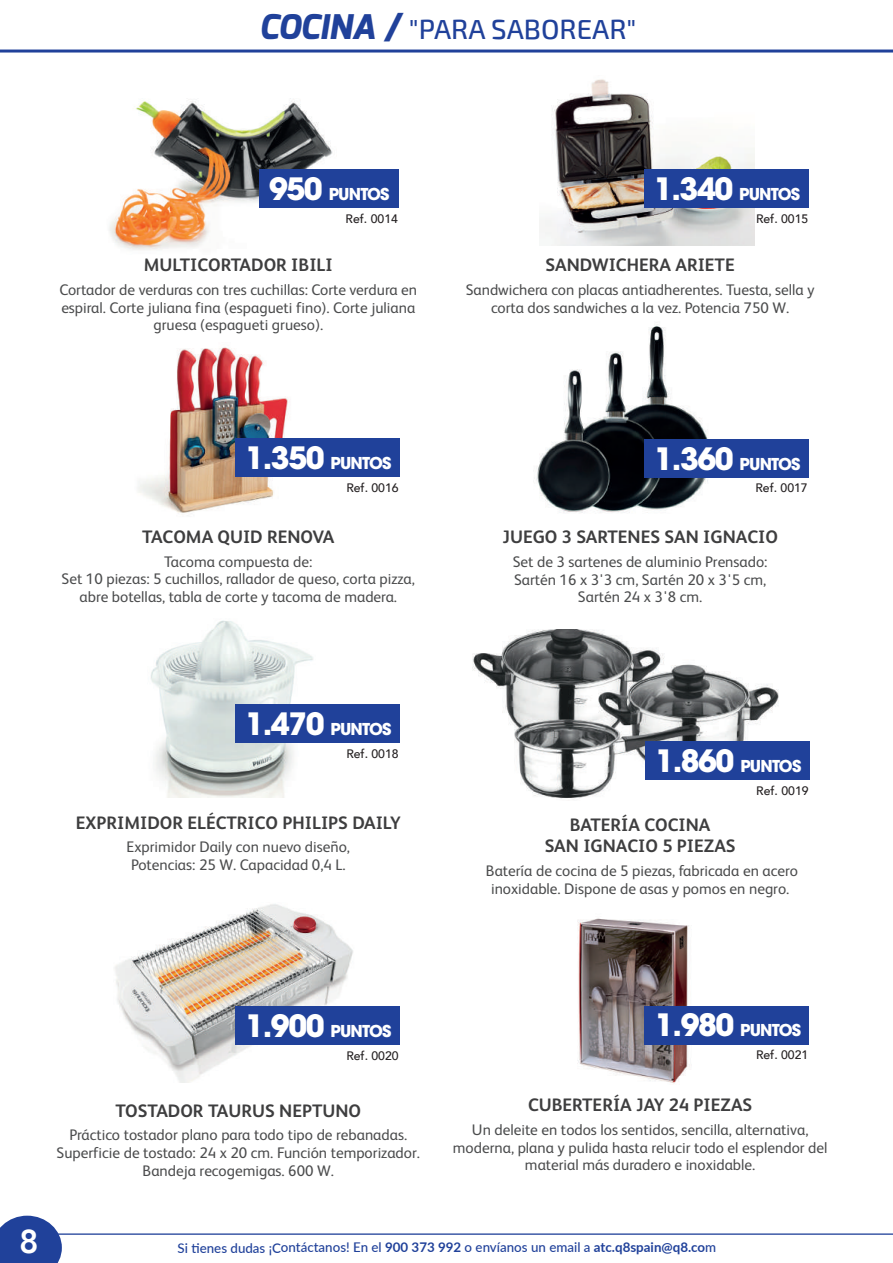
<style>
.page{position:relative;width:893px;height:1263px;background:#fff}
.page>*{position:absolute;margin:0;border:0;box-sizing:border-box;transform-origin:0 0}
.t1{font:800 33px "Avenir";color:#fff}
.t2{font:500 27.6px "Exo 2";color:#20419a}
.t3{font:700 18px/21px "FS Albert";color:#3e3e3f;text-align:center}
.t4{font:700 16.35px "ITC Avant Garde Std";letter-spacing:-.05em;color:#fff}
.t5{font:15.3px/17.7px "FS Albert";color:#4b4c4d;text-align:center}
.t6{font:500 13.35px "Lato";color:#20419a}
.t7{font:500 12.3px "Avenir";color:#231f20}
.s1{font-family:"Exo";font-weight:800;font-style:italic;font-size:33.9px}
.s2{font-size:30.6px}
.s3{font-weight:700}
</style>
<div class="page">
<img style="left:115px;top:904px;width:243px;height:179px">
<img style="left:151px;top:620px;width:170px;height:177px">
<img style="left:540px;top:79px;width:214px;height:166px">
<img style="left:109px;top:98px;width:251px;height:152px">
<img style="left:536px;top:322px;width:192px;height:191px">
<img style="left:138px;top:347px;width:187px;height:166px">
<img style="left:472px;top:629px;width:307px;height:171px">
<div style="left:645px;top:169px;width:164px;height:38px;background:#20419a"></div>
<div style="left:259px;top:169px;width:140px;height:38px;background:#20419a"></div>
<div style="left:644px;top:439px;width:164px;height:38px;background:#20419a"></div>
<div style="left:645px;top:741px;width:164px;height:38px;background:#20419a"></div>
<div style="left:235px;top:439px;width:164px;height:38px;background:#20419a"></div>
<div style="left:235px;top:704px;width:164px;height:38px;background:#20419a"></div>
<div style="left:235px;top:1006px;width:164px;height:38px;background:#20419a"></div>
<hr style="left:0;top:50px;width:893px;height:3px;background:#20419a">
<hr style="left:0;top:1233px;width:893px;height:2px;background:#20419a">
<svg style="left:0;top:1216px;width:62px;height:47px;background:#3a57a5"></svg>
<img style="left:577px;top:918px;width:174px;height:165px">
<div style="left:645px;top:1006px;width:164px;height:38px;background:#20419a"></div>
<h2 class="t2" style="left:259px;top:13px;width:379px"><span class="s1">COCINA /</span> "PARA SABOREAR"</h2>
<p class="t4" style="left:269px;top:183px;width:122px"><span class="s2">950</span> PUNTOS</p>
<p class="t4" style="left:654px;top:183px;width:147px"><span class="s2">1.340</span> PUNTOS</p>
<p class="t7" style="left:346px;top:208px;width:54px">Ref. 0014</p>
<p class="t7" style="left:756px;top:208px;width:54px">Ref. 0015</p>
<p class="t3" style="left:144px;top:254px;width:190px">MULTICORTADOR IBILI</p>
<p class="t5" style="left:59px;top:281px;width:359px">Cortador de verduras con tres cuchillas: Corte verdura en espiral. Corte juliana fina (espagueti fino). Corte juliana gruesa (espagueti grueso).</p>
<p class="t3" style="left:546px;top:254px;width:191px">SANDWICHERA ARIETE</p>
<p class="t5" style="left:466px;top:281px;width:350px">Sandwichera con placas antiadherentes. Tuesta, sella y corta dos sandwiches a la vez. Potencia 750 W.</p>
<p class="t4" style="left:246px;top:453px;width:147px"><span class="s2">1.350</span> PUNTOS</p>
<p class="t4" style="left:655px;top:453px;width:147px"><span class="s2">1.360</span> PUNTOS</p>
<p class="t7" style="left:346px;top:477px;width:54px">Ref. 0016</p>
<p class="t7" style="left:755px;top:477px;width:54px">Ref. 0017</p>
<p class="t3" style="left:142px;top:526px;width:194px">TACOMA QUID RENOVA</p>
<p class="t5" style="left:62px;top:553px;width:355px">Tacoma compuesta de:<br>Set 10 piezas: 5 cuchillos, rallador de queso, corta pizza, abre botellas, tabla de corte y tacoma de madera.</p>
<p class="t3" style="left:502px;top:527px;width:277px">JUEGO 3 SARTENES SAN IGNACIO</p>
<p class="t5" style="left:513px;top:553px;width:256px">Set de 3 sartenes de aluminio Prensado:<br>Sartén 16 x 3'3 cm, Sartén 20 x 3'5 cm,<br>Sartén 24 x 3'8 cm.</p>
<p class="t4" style="left:246px;top:718px;width:147px"><span class="s2">1.470</span> PUNTOS</p>
<p class="t7" style="left:346px;top:743px;width:54px">Ref. 0018</p>
<p class="t4" style="left:655px;top:755px;width:147px"><span class="s2">1.860</span> PUNTOS</p>
<p class="t7" style="left:756px;top:780px;width:54px">Ref. 0019</p>
<p class="t3" style="left:76px;top:812px;width:326px">EXPRIMIDOR ELÉCTRICO PHILIPS DAILY</p>
<p class="t5" style="left:127px;top:838px;width:225px;text-align:left">Exprimidor Daily con nuevo diseño,<br>Potencias: 25 W. Capacidad 0,4 L.</p>
<p class="t3" style="left:545px;top:814px;width:193px">BATERÍA COCINA<br>SAN IGNACIO 5 PIEZAS</p>
<p class="t5" style="left:486px;top:862px;width:313px">Batería de cocina de 5 piezas, fabricada en acero inoxidable. Dispone de asas y pomos en negro.</p>
<h1 class="t1" style="left:19px;top:1216px;width:21px">8</h1>
<p class="t4" style="left:246px;top:1020px;width:147px"><span class="s2">1.900</span> PUNTOS</p>
<p class="t7" style="left:346px;top:1045px;width:54px">Ref. 0020</p>
<p class="t3" style="left:116px;top:1100px;width:247px">TOSTADOR TAURUS NEPTUNO</p>
<p class="t5" style="left:57px;top:1126px;width:365px">Práctico tostador plano para todo tipo de rebanadas.<br>Superficie de tostado: 24 x 20 cm. Función temporizador.<br>Bandeja recogemigas. 600 W.</p>
<p class="t4" style="left:655px;top:1019px;width:147px"><span class="s2">1.980</span> PUNTOS</p>
<p class="t7" style="left:756px;top:1044px;width:54px">Ref. 0021</p>
<p class="t3" style="left:528px;top:1094px;width:226px">CUBERTERÍA JAY 24 PIEZAS</p>
<p class="t5" style="left:453px;top:1121px;width:376px">Un deleite en todos los sentidos, sencilla, alternativa, moderna, plana y pulida hasta relucir todo el esplendor del material más duradero e inoxidable.</p>
<p class="t6" style="left:178px;top:1238px;width:540px">Si tienes dudas ¡Contáctanos! En el <span class="s3">900 373 992</span> o envíanos un email a <span class="s3">atc.q8spain@q8.co</span>m</p>
</div>
